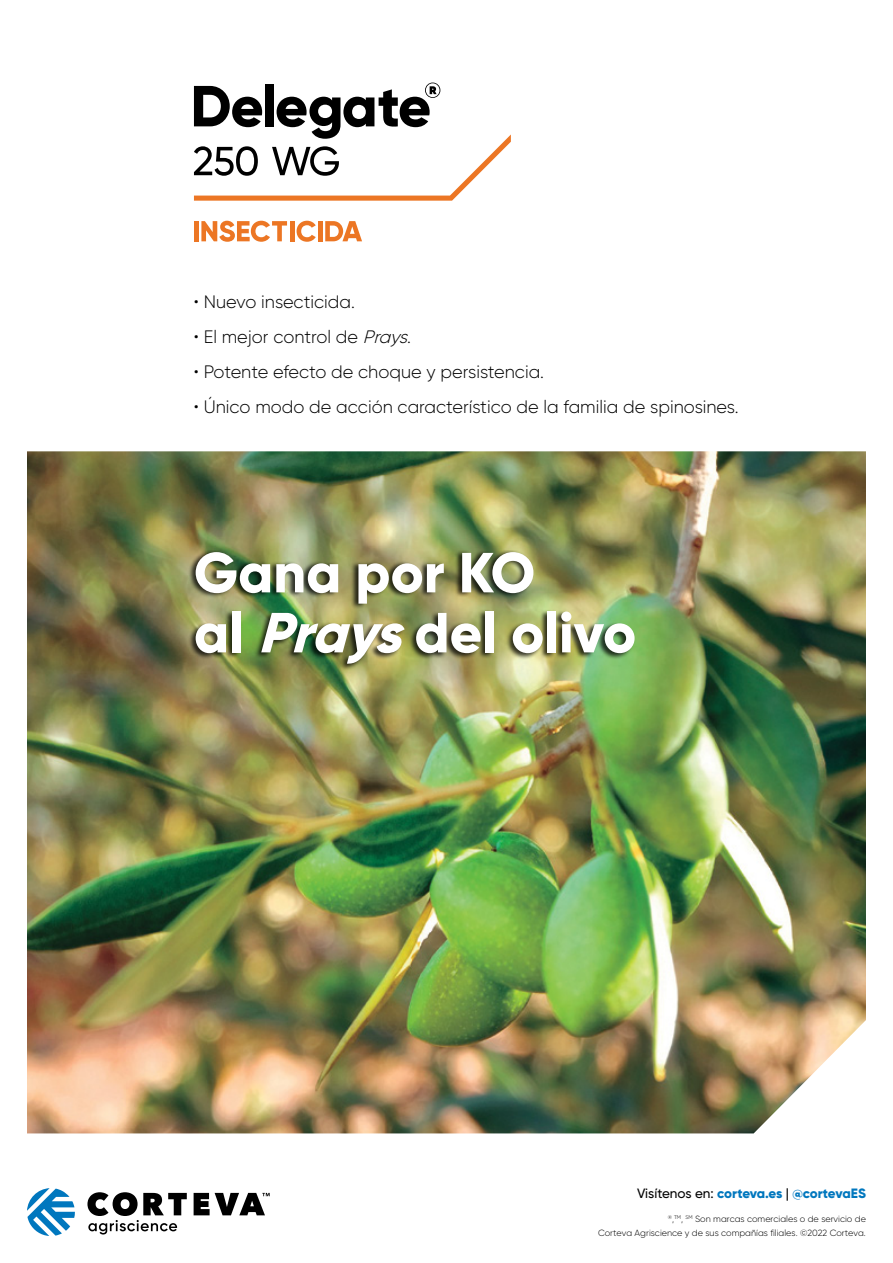
<style>
.page{position:relative;width:893px;height:1263px;background:#fff}
.page>*{position:absolute;margin:0;border:0;box-sizing:border-box;transform-origin:0 0}
.t1{font:800 56.4px/60px "Gilroy";color:#fff}
.t2{font:300 18px "Gilroy";color:#000}
.t3{font:800 13.5px "Gilroy";letter-spacing:-.015em;color:#0077be}
.t4{font:300 9px/13.8px "Gilroy";color:#000;text-align:right}
.s1{font-style:italic}
.s2{font-weight:500;color:#000}
</style>
<div class="page">
<svg style="left:27px;top:1188px;width:48px;height:48px"></svg>
<svg style="left:194px;top:1193px;width:76px;height:22px"></svg>
<svg style="left:87px;top:1192px;width:100px;height:42px"></svg>
<img style="left:27px;top:451px;width:839px;height:682px">
<div style="left:194px;top:221px;width:5px;height:20px;background:#ec7624"></div>
<svg style="left:201px;top:221px;width:86px;height:21px"></svg>
<hr style="left:290px;top:221px;width:4px;height:20px;background:#ec7624">
<svg style="left:297px;top:221px;width:19px;height:21px"></svg>
<hr style="left:318px;top:221px;width:4px;height:20px;background:#ec7624">
<svg style="left:325px;top:221px;width:37px;height:20px"></svg>
<svg style="left:194px;top:83px;width:317px;height:118px"></svg>
<div style="left:188px;top:550px;width:447px;height:120px;background:#000;opacity:.75"></div>
<p class="t2" style="left:194px;top:291px;width:163px">• Nuevo insecticida.</p>
<p class="t2" style="left:194px;top:326px;width:220px">• El mejor control de <span class="s1">Prays</span>.</p>
<p class="t2" style="left:194px;top:361px;width:352px">• Potente efecto de choque y persistencia.</p>
<p class="t2" style="left:194px;top:396px;width:546px">• Único modo de acción característico de la familia de spinosines.</p>
<h1 class="t1" style="left:194px;top:542px;width:444px">Gana por KO<br>al <span class="s1">Prays</span>del olivo</h1>
<p class="t3" style="left:637px;top:1185px;width:230px"><span class="s2">Visítenos en:</span> corteva.es <span class="s2">|</span> @cortevaES</p>
<p class="t4" style="left:598px;top:1212px;width:269px"><sup>®</sup>,<sup>TM</sup>, <sup>SM</sup> Son marcas comerciales o de servicio de<br>Corteva Agriscience y de sus compañías filiales. ©2022 Corteva.</p>
</div>
